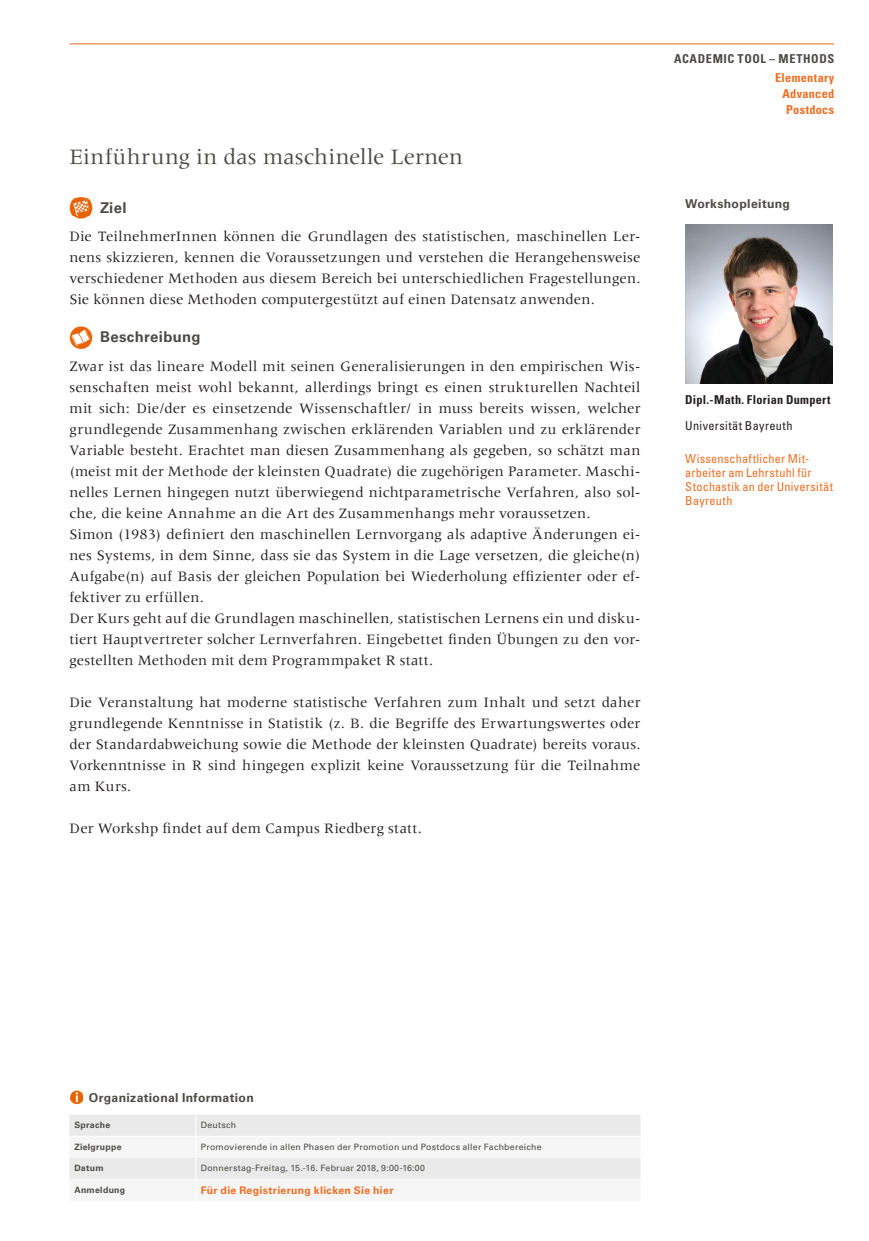
<style>
.page{position:relative;width:869px;height:1241px;background:#fff}
.page>*{position:absolute;margin:0;border:0;box-sizing:border-box;transform-origin:0 0}
.Kurse{font:22.75px "Meridien LT Std";letter-spacing:.015em;color:#4c4b46}
.Mengentext{font:14.88px/21px "Meridien LT Std";letter-spacing:.005em;color:#231f20;text-align:justify}
.Objective_Descriptio{font:700 14.88px "Univers LT Std";letter-spacing:.02em;color:#4c4b46}
.Trainer_Biografie{font:condensed 12.25px/14px "Univers LT Std";letter-spacing:.02em;color:#ef6d20}
.Kopf_links_Einstufun{font:700 condensed 12.25px "Univers LT Std";letter-spacing:.025em;color:#ef6d20}
.Tabelle_Headline{font:700 12.25px "Univers LT Std";letter-spacing:.025em;color:#4c4b46}
.Trainer_Name{font:700 condensed 12.25px "Univers LT Std";letter-spacing:.02em;color:#231f20}
.Kopf_Tools{font:700 condensed 12.25px "Univers LT Std";letter-spacing:.05em;color:#4c4b46}
.Trainer_Name-2{font:condensed 12.25px "Univers LT Std";letter-spacing:.03em;color:#231f20}
.Headlines__Trainer{font:700 12.25px "Univers LT Std";letter-spacing:.025em;color:#4c4b46}
.Tabelle_Mengentext{font:700 10.5px "Univers LT Std";letter-spacing:.03em;color:#ef6d20}
.Tabelle_Mengentext-2{font:8.75px "Univers LT Std";letter-spacing:.025em;color:#4c4b46}
.Tabelle_Bold{font:700 8.75px "Univers LT Std";letter-spacing:.03em;color:#4c4b46}
</style>
<div class="page">
<hr style="left:69px;top:43px;width:764px;height:1px;background:#ef6d20">
<img style="left:69px;top:196px;width:24px;height:23px">
<img style="left:69px;top:326px;width:24px;height:22px">
<img style="left:70px;top:1090px;width:13px;height:13px">
<svg style="left:69px;top:1115px;width:571px;height:64px"></svg>
<hr style="left:69px;top:1135px;width:127px;height:1px;background:#fff">
<img style="left:685px;top:225px;width:147px;height:158px">
<p class="Kurse" style="left:69px;top:144px;width:395px">Einführung in das maschinelle Lernen</p>
<p class="Objective_Descriptio" style="left:100px;top:199px;width:28px">Ziel</p>
<p class="Mengentext" style="left:69px;top:225px;width:572px">Die TeilnehmerInnen können die Grundlagen des statistischen, maschinellen Ler&shy;nens skizzieren, kennen die Voraussetzungen und verstehen die Herangehensweise verschiedener Methoden aus diesem Bereich bei unterschiedlichen Fragestellungen.<br>Sie können diese Methoden computergestützt auf einen Datensatz anwenden.</p>
<p class="Objective_Descriptio" style="left:100px;top:328px;width:102px">Beschreibung</p>
<p class="Mengentext" style="left:69px;top:355px;width:572px">Zwar ist das lineare Modell mit seinen Generalisierungen in den empirischen Wis&shy;senschaften meist wohl bekannt, allerdings bringt es einen strukturellen Nachteil mit sich: Die/der es einsetzende Wissenschaftler/ in muss bereits wissen, welcher grundlegende Zusammenhang zwischen erklärenden Variablen und zu erklärender Variable besteht. Erachtet man diesen Zusammenhang als gegeben, so schätzt man (meist mit der Methode der kleinsten Quadrate) die zugehörigen Parameter. Maschi&shy;nelles Lernen hingegen nutzt überwiegend nichtparametrische Verfahren, also sol&shy;che, die keine Annahme an die Art des Zusammenhangs mehr voraussetzen.</p>
<p class="Mengentext" style="left:69px;top:523px;width:572px">Simon (1983) definiert den maschinellen Lernvorgang als adaptive Änderungen ei&shy;nes Systems, in dem Sinne, dass sie das System in die Lage versetzen, die gleiche(n)<br>Aufgabe(n) auf Basis der gleichen Population bei Wiederholung effizienter oder ef&shy;fektiver zu erfüllen.</p>
<p class="Mengentext" style="left:69px;top:607px;width:572px">Der Kurs geht auf die Grundlagen maschinellen, statistischen Lernens ein und disku&shy;tiert Hauptvertreter solcher Lernverfahren. Eingebettet finden Übungen zu den vor&shy;gestellten Methoden mit dem Programmpaket R statt.</p>
<p class="Mengentext" style="left:69px;top:691px;width:572px">Die Veranstaltung hat moderne statistische Verfahren zum Inhalt und setzt daher grundlegende Kenntnisse in Statistik (z. B. die Begriffe des Erwartungswertes oder der Standardabweichung sowie die Methode der kleinsten Quadrate) bereits voraus.<br>Vorkenntnisse in R sind hingegen explizit keine Voraussetzung für die Teilnahme am Kurs.</p>
<p class="Mengentext" style="left:69px;top:817px;width:353px">Der Workshp findet auf dem Campus Riedberg statt.</p>
<p class="Kopf_Tools" style="left:673px;top:52px;width:161px">ACADEMIC TOOL – METHODS</p>
<p class="Kopf_links_Einstufun" style="left:774px;top:70px;width:60px">Elementary</p>
<p class="Kopf_links_Einstufun" style="left:782px;top:86px;width:53px">Advanced</p>
<p class="Kopf_links_Einstufun" style="left:785px;top:102px;width:50px">Postdocs</p>
<p class="Headlines__Trainer" style="left:685px;top:197px;width:106px">Workshopleitung</p>
<p class="Trainer_Name" style="left:685px;top:392px;width:147px">Dipl.-Math. Florian Dumpert</p>
<p class="Trainer_Name-2" style="left:685px;top:418px;width:109px">Universität Bayreuth</p>
<p class="Trainer_Biografie" style="left:685px;top:451px;width:149px">Wissenschaftlicher Mit&shy;arbeiter am Lehrstuhl für<br>Stochastik an der Universität<br>Bayreuth</p>
<p class="Tabelle_Headline" style="left:89px;top:1090px;width:166px">Organizational Information</p>
<p class="Tabelle_Bold" style="left:74px;top:1120px;width:37px">Sprache</p>
<p class="Tabelle_Mengentext-2" style="left:201px;top:1119px;width:37px">Deutsch</p>
<p class="Tabelle_Bold" style="left:74px;top:1141px;width:49px">Zielgruppe</p>
<p class="Tabelle_Mengentext-2" style="left:201px;top:1141px;width:342px">Promovierende in allen Phasen der Promotion und Postdocs aller Fachbereiche</p>
<p class="Tabelle_Bold" style="left:74px;top:1162px;width:31px">Datum</p>
<p class="Tabelle_Mengentext-2" style="left:201px;top:1162px;width:225px">Donnerstag-Freitag, 15.-16. Februar 2018, 9:00-16:00</p>
<p class="Tabelle_Bold" style="left:74px;top:1184px;width:52px">Anmeldung</p>
<p class="Tabelle_Mengentext" style="left:201px;top:1183px;width:194px">Für die Registrierung klicken Sie hier</p>
</div>
